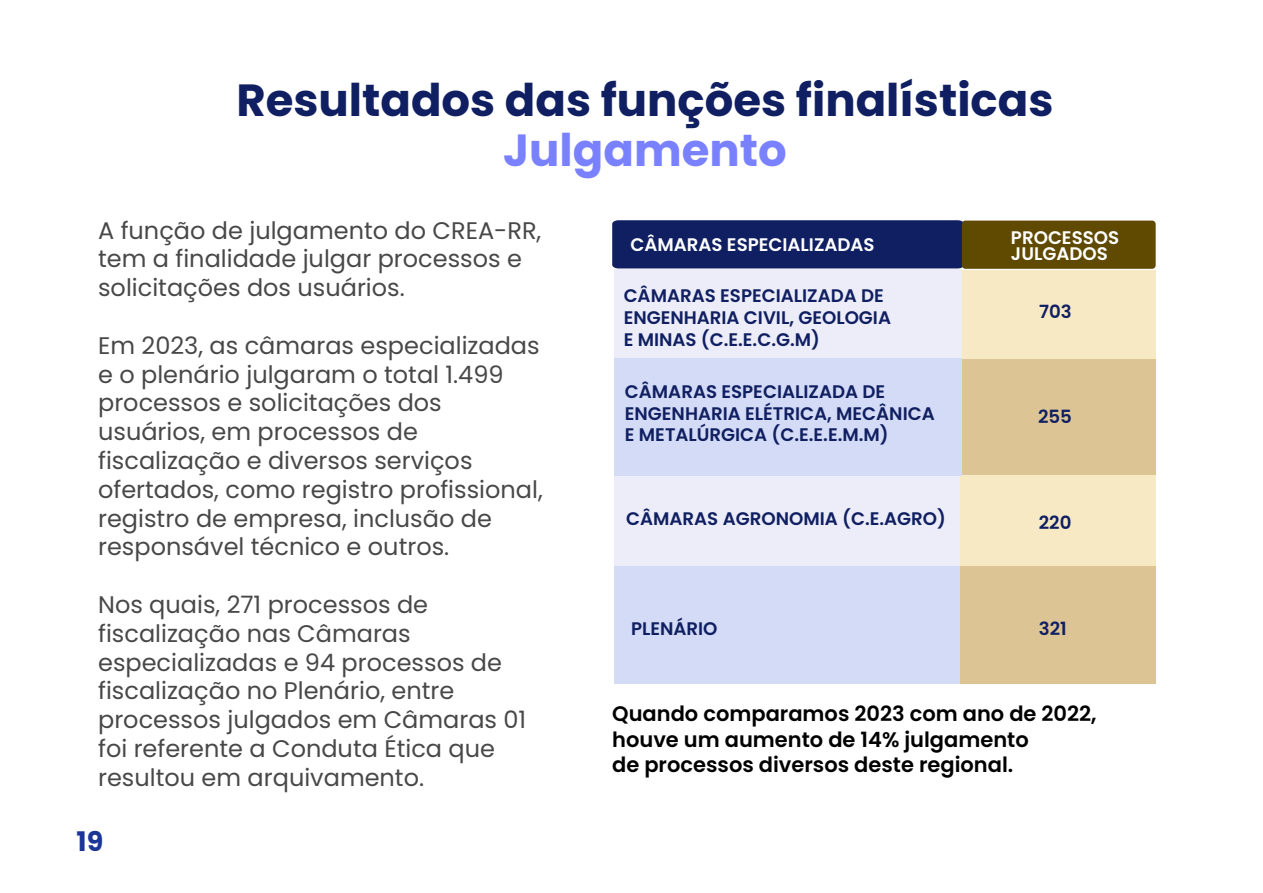
<style>
.page{position:relative;width:1263px;height:893px;background:#fff}
.page>*{position:absolute;margin:0;border:0;box-sizing:border-box;transform-origin:0 0}
.t1{font:700 45px/49.7px "Poppins";color:#101f61;text-align:center}
.t2{font:700 27px "Poppins";color:#1c3697}
.t3{font:24px/28.8px "Poppins";color:#484848}
.t4{font:600 21px/25.2px "Poppins";color:#000}
.t5{font:600 18.15px/21.9px "Poppins";color:#101f61}
.t6{font:600 18.15px/15.3px "Poppins";color:#fff}
.s1{color:#7a81ff}
</style>
<div class="page">
<div style="left:614px;top:269px;width:348px;height:92px;background:#ecedf9"></div>
<div style="left:614px;top:474px;width:348px;height:92px;background:#ecedf9"></div>
<div style="left:960px;top:474px;width:196px;height:92px;background:#f7e9c4"></div>
<div style="left:614px;top:358px;width:348px;height:118px;background:#d4dbf6"></div>
<div style="left:962px;top:357px;width:194px;height:118px;background:#dcc494"></div>
<div style="left:614px;top:566px;width:348px;height:118px;background:#d4dbf6"></div>
<div style="left:960px;top:566px;width:196px;height:118px;background:#dcc494"></div>
<svg style="left:612px;top:220px;width:544px;height:49px;background:#303142"></svg>
<div style="left:962px;top:270px;width:193px;height:88px;background:#f7e9c4"></div>
<p class="t1" style="left:236px;top:76px;width:818px">Resultados das funções finalísticas<br><span class="s1">Julgamento</span></p>
<p class="t3" style="left:98px;top:216px;width:445px">A função de julgamento do CREA-RR, tem a finalidade julgar processos e solicitações dos usuários.</p>
<p class="t3" style="left:98px;top:331px;width:446px">Em 2023, as câmaras especializadas e o plenário julgaram o total 1.499 processos e solicitações dos usuários, em processos de fiscalização e diversos serviços ofertados, como registro profissional, registro de empresa, inclusão de responsável técnico e outros.</p>
<p class="t3" style="left:98px;top:590px;width:430px">Nos quais, 271 processos de fiscalização nas Câmaras especializadas e 94 processos de fiscalização no Plenário, entre processos julgados em Câmaras 01 foi referente a Conduta Ética que resultou em arquivamento.</p>
<p class="t2" style="left:77px;top:826px;width:28px">19</p>
<p class="t6" style="left:630px;top:237px;width:246px">CÂMARAS ESPECIALIZADAS</p>
<p class="t5" style="left:624px;top:285px;width:269px">CÂMARAS ESPECIALIZADA DE<br>ENGENHARIA CIVIL, GEOLOGIA<br>E MINAS (C.E.E.C.G.M)</p>
<p class="t5" style="left:625px;top:380px;width:311px">CÂMARAS ESPECIALIZADA DE<br>ENGENHARIA ELÉTRICA, MECÂNICA<br>E METALÚRGICA (C.E.E.E.M.M)</p>
<p class="t5" style="left:626px;top:508px;width:321px">CÂMARAS AGRONOMIA (C.E.AGRO)</p>
<p class="t5" style="left:631px;top:618px;width:88px">PLENÁRIO</p>
<p class="t6" style="left:1011px;top:230px;width:110px">PROCESSOS<br>JULGADOS</p>
<p class="t5" style="left:1039px;top:300px;width:34px">703</p>
<p class="t5" style="left:1038px;top:406px;width:35px">255</p>
<p class="t5" style="left:1039px;top:512px;width:34px">220</p>
<p class="t5" style="left:1039px;top:618px;width:29px">321</p>
<p class="t4" style="left:612px;top:701px;width:486px">Quando comparamos 2023 com ano de 2022, houve um aumento de 14% julgamento<br>de processos diversos deste regional.</p>
</div>
